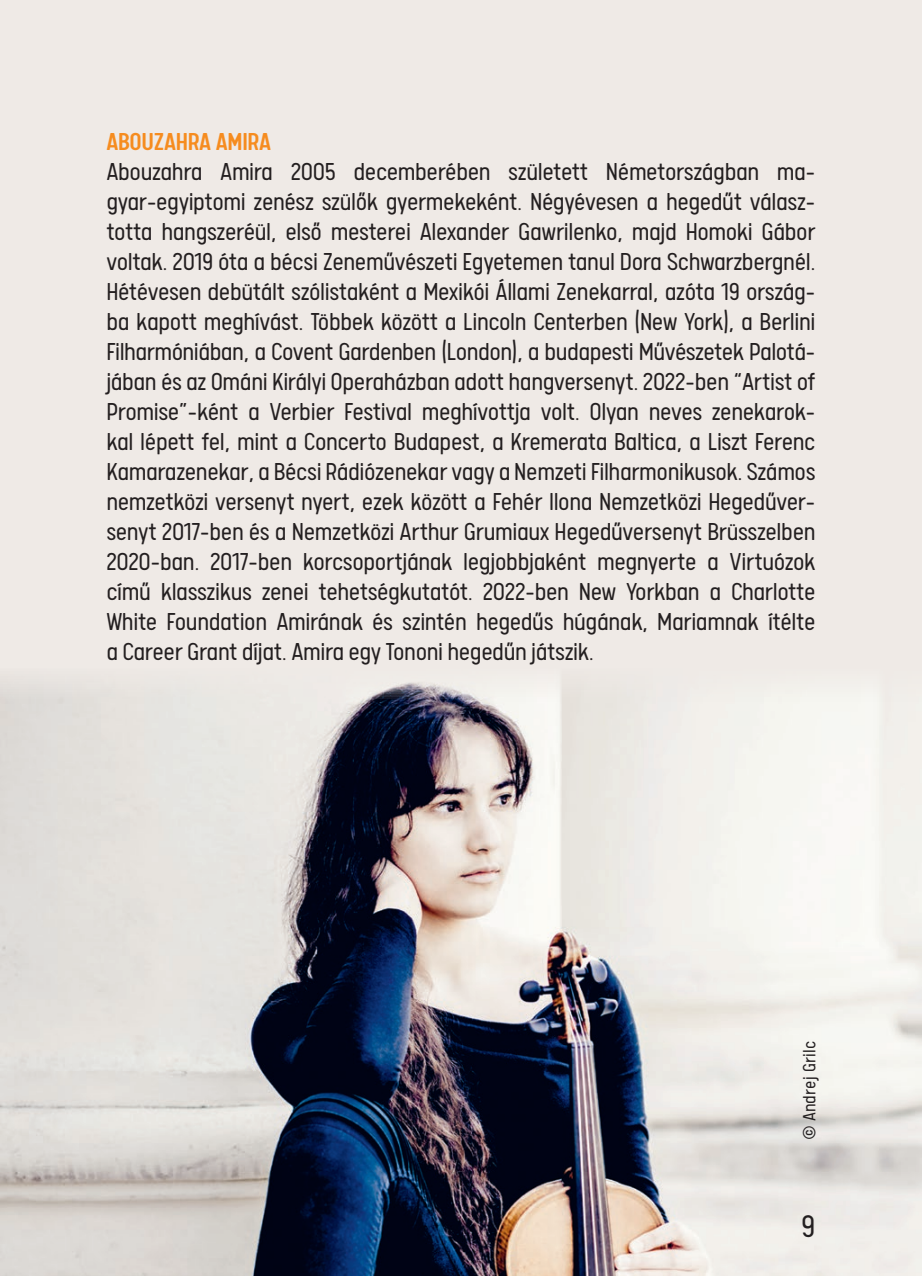
<style>
.page{position:relative;width:922px;height:1276px;background:#fff}
.page>*{position:absolute;margin:0;border:0;box-sizing:border-box;transform-origin:0 0}
.t1{font:300 35px "Calps";color:#231f20}
.t2{font:300 27.5px/30px "Calps Concerto";letter-spacing:-.015em;color:#231f20;text-align:justify}
.t3{font:500 27.5px "Calps Concerto";letter-spacing:-.01em;color:#f68c1f}
.t4{font:300 20px "Calps Concerto";letter-spacing:.01em;color:#231f20}
</style>
<div class="page">
<div style="left:0;top:0;width:921px;height:1276px;background:#efeae6"></div>
<img style="left:0;top:681px;width:921px;height:595px">
<p class="t3" style="left:106px;top:126px;width:166px">ABOUZAHRA AMIRA</p>
<p class="t2" style="left:106px;top:155px;width:710px">Abouzahra Amira 2005 decemberében született Németországban ma&shy;gyar-egyiptomi zenész szülők gyermekeként. Négyévesen a hegedűt válasz&shy;totta hangszeréül, első mesterei Alexander Gawrilenko, majd Homoki Gábor voltak. 2019 óta a bécsi Zeneművészeti Egyetemen tanul Dora Schwarzbergnél.<br>Hétévesen debütált szólistaként a Mexikói Állami Zenekarral, azóta 19 ország&shy;ba kapott meghívást. Többek között a Lincoln Centerben (New York), a Berlini Filharmóniában, a Covent Gardenben (London), a budapesti Művészetek Palotá&shy;jában és az Ománi Királyi Operaházban adott hangversenyt. 2022-ben “Artist of Promise”-ként a Verbier Festival meghívottja volt. Olyan neves zenekarok&shy;kal lépett fel, mint a Concerto Budapest, a Kremerata Baltica, a Liszt Ferenc Kamarazenekar, a Bécsi Rádiózenekar vagy a Nemzeti Filharmonikusok. Számos nemzetközi versenyt nyert, ezek között a Fehér Ilona Nemzetközi Hegedűver&shy;senyt 2017-ben és a Nemzetközi Arthur Grumiaux Hegedűversenyt Brüsszelben 2020-ban. 2017-ben korcsoportjának legjobbjaként megnyerte a Virtuózok című klasszikus zenei tehetségkutatót. 2022-ben New Yorkban a Charlotte White Foundation Amirának és szintén hegedűs húgának, Mariamnak ítélte a Career Grant díjat. Amira egy Tononi hegedűn játszik.</p>
<p class="t4" style="left:797px;top:1140px;width:101px;rotate:-90deg">© Andrej Grilc</p>
<p class="t1" style="left:801px;top:1206px;width:16px">9</p>
</div>
